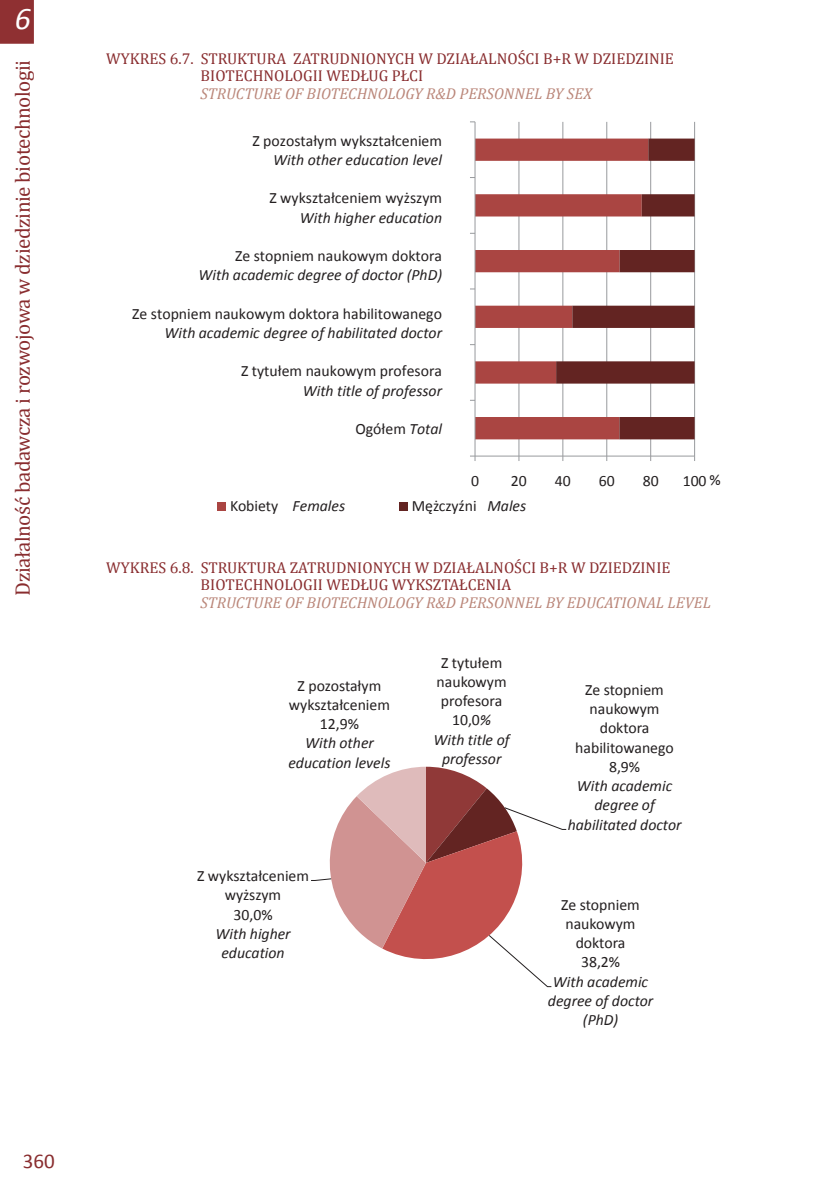
<style>
.page{position:relative;width:824px;height:1181px;background:#fff}
.page>*{position:absolute;margin:0;border:0;box-sizing:border-box;transform-origin:0 0}
.t1{font:italic 31.5px "Calibri";color:#fff}
.t2{font:21px "Cambria";letter-spacing:-.02em;color:#892d2f}
.t3{font:21px "Calibri";color:#892d2f}
.t4{font:15.75px/19.2px "Calibri";color:#231f20;text-align:center}
.t5{font:italic 15.75px/19.2px "Calibri";color:#231f20;text-align:center}
.t6{font:15.75px "Cambria";color:#892d2f}
.t7{font:italic 15.75px "Cambria";letter-spacing:-.015em;color:#ba8679}
.s1{font-style:italic}
</style>
<div class="page">
<div style="left:0;top:0;width:34px;height:44px;background:#8f3032"></div>
<hr style="left:518px;top:122px;width:1px;height:334px;background:#989a9d">
<hr style="left:562px;top:122px;width:1px;height:334px;background:#989a9d">
<hr style="left:606px;top:122px;width:1px;height:334px;background:#989a9d">
<hr style="left:650px;top:122px;width:1px;height:334px;background:#989a9d">
<hr style="left:694px;top:122px;width:1px;height:334px;background:#989a9d">
<svg style="left:475px;top:139px;width:81px;height:300px"></svg>
<svg style="left:556px;top:139px;width:138px;height:300px"></svg>
<hr style="left:475px;top:456px;width:219px;height:1px;background:#989a9d">
<hr style="left:474px;top:122px;width:1px;height:334px;background:#989a9d">
<div style="left:217px;top:502px;width:9px;height:9px;background:#aa4542"></div>
<div style="left:399px;top:502px;width:9px;height:9px;background:#632422"></div>
<svg style="left:311px;top:766px;width:256px;height:221px"></svg>
<h1 class="t1" style="left:15px;top:-1px;width:17px">6</h1>
<h2 class="t2" style="left:10px;top:596px;width:537px;rotate:-90deg">DZIAŁALNOŚĆ BADAWCZA I ROZWOJOWA W DZIEDZINIE BIOTECHNOLOGII</h2>
<h2 class="t3" style="left:23px;top:1148px;width:33px">360</h2>
<p class="t6" style="left:106px;top:49px;width:34px">WYKRES</p>
<p class="t6" style="left:170px;top:49px;width:50px">6.7. STRUKTURA</p>
<p class="t6" style="left:293px;top:49px;width:11px">ZATRUDNION</p>
<p class="t6" style="left:387px;top:49px;width:59px">YCH WDZIAŁALNOŚCI</p>
<p class="t6" style="left:543px;top:49px;width:59px">B+R W DZIEDZINIE</p>
<p class="t6" style="left:200px;top:67px;width:10px">BIOTECHNOLOGII</p>
<p class="t6" style="left:326px;top:67px;width:12px">WEDŁUG</p>
<p class="t6" style="left:392px;top:67px;width:9px">PŁCI</p>
<p class="t7" style="left:200px;top:84px;width:18px">STRUCTURE</p>
<p class="t7" style="left:285px;top:84px;width:41px">OF BIOTECHNOLOG</p>
<p class="t7" style="left:414px;top:84px;width:56px">Y R&amp;D PERSONNEL</p>
<p class="t7" style="left:545px;top:84px;width:31px">BY SEX</p>
<p class="t4" style="left:252px;top:130px;width:191px">Z pozostałym wykształceniem</p>
<p class="t5" style="left:273px;top:149px;width:170px">With other education level</p>
<p class="t4" style="left:269px;top:188px;width:174px">Z wykształceniem wyższym</p>
<p class="t5" style="left:300px;top:207px;width:144px">With higher education</p>
<p class="t4" style="left:235px;top:245px;width:208px">Ze stopniem naukowym doktora</p>
<p class="t5" style="left:198px;top:265px;width:245px">With academic degree of doctor (PhD)</p>
<p class="t4" style="left:132px;top:303px;width:311px">Ze stopniem naukowym doktora habilitowanego</p>
<p class="t5" style="left:164px;top:322px;width:279px">With academic degree of habilitated doctor</p>
<p class="t4" style="left:241px;top:361px;width:202px">Z tytułem naukowym profesora</p>
<p class="t5" style="left:303px;top:380px;width:141px">With title of professor</p>
<p class="t4" style="left:355px;top:419px;width:88px">Ogółem <span class="s1">Total</span></p>
<p class="t4" style="left:471px;top:470px;width:9px">0</p>
<p class="t4" style="left:511px;top:470px;width:17px">20</p>
<p class="t4" style="left:555px;top:470px;width:17px">40</p>
<p class="t4" style="left:598px;top:470px;width:17px">60</p>
<p class="t4" style="left:642px;top:470px;width:17px">80</p>
<p class="t4" style="left:682px;top:470px;width:40px">100 %</p>
<p class="t4" style="left:230px;top:495px;width:50px">Kobiety</p>
<p class="t4" style="left:412px;top:495px;width:66px">Mężczyźni</p>
<p class="t5" style="left:292px;top:496px;width:54px">Females</p>
<p class="t5" style="left:487px;top:496px;width:40px">Males</p>
<p class="t6" style="left:106px;top:558px;width:34px">WYKRES</p>
<p class="t6" style="left:170px;top:558px;width:50px">6.8. STRUKTURA</p>
<p class="t6" style="left:290px;top:558px;width:11px">ZATRUDNION</p>
<p class="t6" style="left:383px;top:558px;width:59px">YCH WDZIAŁALNOŚCI</p>
<p class="t6" style="left:539px;top:558px;width:59px">B+R W DZIEDZINIE</p>
<p class="t6" style="left:200px;top:576px;width:10px">BIOTECHNOLOGII</p>
<p class="t6" style="left:326px;top:576px;width:12px">WEDŁUG</p>
<p class="t6" style="left:392px;top:576px;width:34px">WYKSZTAŁCENIA</p>
<p class="t7" style="left:200px;top:593px;width:18px">STRUCTURE</p>
<p class="t7" style="left:285px;top:593px;width:41px">OF BIOTECHNOLOG</p>
<p class="t7" style="left:414px;top:593px;width:56px">Y R&amp;D PERSONNEL</p>
<p class="t7" style="left:545px;top:593px;width:31px">BY EDUCATIONAL</p>
<p class="t7" style="left:667px;top:593px;width:10px">LEVEL</p>
<p class="t4" style="left:289px;top:675px;width:103px">Z pozostałym wykształceniem<br>12,9%</p>
<p class="t5" style="left:288px;top:733px;width:104px">With other education levels</p>
<p class="t4" style="left:197px;top:865px;width:113px">Z wykształceniem wyższym<br>30,0%</p>
<p class="t5" style="left:215px;top:923px;width:77px">With higher education</p>
<p class="t4" style="left:433px;top:652px;width:78px">Z tytułem naukowym profesora<br>10,0<span class="s1">%<br>With title of professor</span></p>
<p class="t4" style="left:575px;top:679px;width:100px">Ze stopniem naukowym doktora habilitowanego<br>8,9%</p>
<p class="t5" style="left:567px;top:775px;width:115px">With academic degree of habilitated doctor</p>
<p class="t4" style="left:561px;top:894px;width:80px">Ze stopniem naukowym doktora<br>38,2%</p>
<p class="t5" style="left:548px;top:971px;width:107px">With academic degree of doctor (PhD)</p>
</div>
